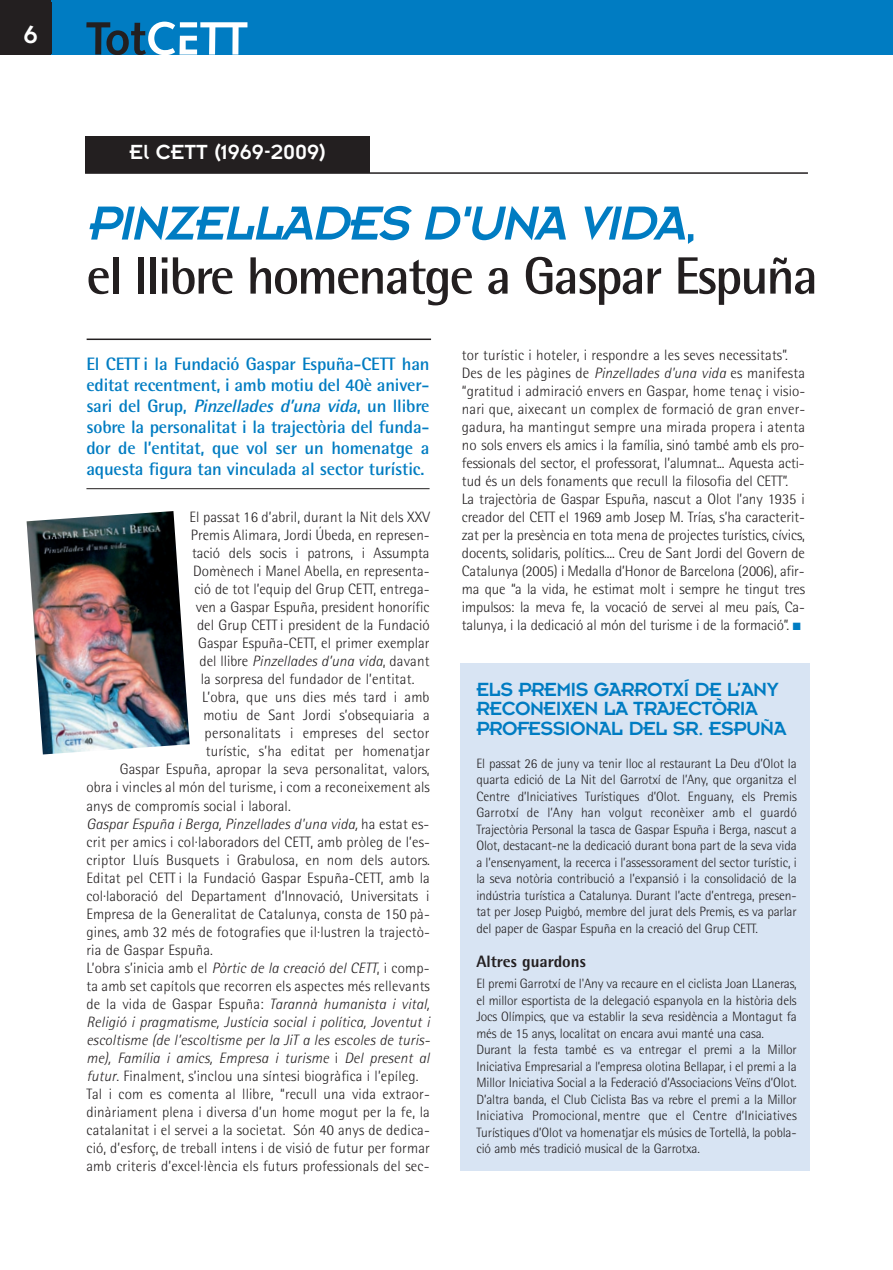
<style>
.page{position:relative;width:893px;height:1270px;background:#fff}
.page>*{position:absolute;margin:0;border:0;box-sizing:border-box;transform-origin:0 0}
.t1{font:700 52.5px "Rotis Semi Sans";letter-spacing:-.04em;color:#231f20}
.t2{font:italic 52.5px "Insignia";color:#007cc2}
.t3{font:27px "Insignia";color:#fff}
.t4{font:22.5px "Insignia";color:#fff}
.t5{font:21px/19.5px "Insignia";letter-spacing:-.025em;color:#007cc2}
.t6{font:700 18px/21px "Rotis Semi Sans";letter-spacing:-.01em;color:#007cc2;text-align:justify}
.t7{font:800 16.5px "Rotis Semi Sans";color:#231f20}
.t8{font:300 15px/18px "Rotis Semi Sans";letter-spacing:.01em;color:#231f20}
.t9{font:italic 300 15px "Rotis Semi Sans";letter-spacing:.01em;color:#231f20}
.t10{font:300 13.5px/16.5px "Rotis Semi Sans";letter-spacing:-.01em;color:#231f20;text-align:justify}
.s1{font-style:normal}
.s2{font-style:italic}
.s3{color:#007cc2}
</style>
<div class="page">
<div style="left:0;top:0;width:893px;height:55px;background:#007cc2"></div>
<svg style="left:86px;top:22px;width:161px;height:33px"></svg>
<div style="left:0;top:0;width:51px;height:55px;background:#231f20"></div>
<hr style="left:86px;top:488px;width:344px;height:1px;background:#231f20">
<hr style="left:87px;top:338px;width:344px;height:2px;background:#231f20">
<div style="left:460px;top:663px;width:349px;height:507px;background:#d8e4f3"></div>
<img style="left:27px;top:511px;width:163px;height:243px">
<hr style="left:85px;top:172px;width:723px;height:2px;background:#231f20">
<div style="left:85px;top:136px;width:285px;height:36px;background:#231f20"></div>
<h2 class="t3" style="left:24px;top:26px;width:16px">6</h2>
<h3 class="t4" style="left:129px;top:145px;width:198px">El CETT (1969-2009)</h3>
<h1 class="t2" style="left:86px;top:206px;width:613px">PINZELLADES D'UNA VIDA<span class="s1">,</span></h1>
<h1 class="t1" style="left:86px;top:257px;width:733px">el llibre homenatge a Gaspar Espuña</h1>
<p class="t6" style="left:86px;top:355px;width:345px">El CETT i la Fundació Gaspar Espuña-CETT han editat recentment, i amb motiu del 40è aniver&shy;sa r i d e l G r u p , <span class="s2">Pinzellades d’una vida</span>, u n l l i b re sobre la personalitat i la trajectòria del funda&shy;dor de l’entitat, que vol ser un homenatge a aquesta figura tan vinculada al sector turístic.</p>
<p class="t8" style="left:189px;top:509px;width:242px">El passat 16 d’abril, durant la Nit dels XXV</p>
<p class="t8" style="left:191px;top:527px;width:240px">Premis Alimara, Jordi Úbeda, en represen-</p>
<p class="t8" style="left:192px;top:545px;width:239px">tació dels socis i patrons, i Assumpta</p>
<p class="t8" style="left:193px;top:563px;width:238px">Domènech i Manel Abella, en representa-</p>
<p class="t8" style="left:195px;top:581px;width:237px">ció de tot l’equip del Grup CETT, entrega-</p>
<p class="t8" style="left:196px;top:599px;width:235px">ven a Gaspar Espuña, president honorífic</p>
<p class="t8" style="left:197px;top:617px;width:234px">del Grup CETT i president de la Fundació</p>
<p class="t8" style="left:198px;top:635px;width:233px">Gaspar Espuña-CETT, el primer exemplar</p>
<p class="t9" style="left:200px;top:656px;width:231px"><span class="s1">del llibre</span> Pinzellades d’una vida<span class="s1">, davant</span></p>
<p class="t8" style="left:201px;top:671px;width:215px">la sorpresa del fundador de l’entitat.</p>
<p class="t8" style="left:202px;top:689px;width:229px">L’obra, que uns dies més tard i amb</p>
<p class="t8" style="left:203px;top:707px;width:228px">motiu de Sant Jordi s’obsequiaria a</p>
<p class="t8" style="left:205px;top:725px;width:226px">personalitats i empreses del sector</p>
<p class="t8" style="left:206px;top:743px;width:226px">turístic, s’ha editat per homenatjar</p>
<p class="t8" style="left:120px;top:761px;width:311px">Gaspar Espuña, apropar la seva personalitat, valors,</p>
<p class="t8" style="left:86px;top:779px;width:345px">obra i vincles al món del turisme, i com a reconeixement als</p>
<p class="t8" style="left:86px;top:797px;width:206px">anys de compromís social i laboral.</p>
<p class="t9" style="left:86px;top:818px;width:345px">Gaspar Espuña i Berga, Pinzellades d'una vida, <span class="s1">ha estat es-</span></p>
<p class="t8" style="left:86px;top:833px;width:345px">crit per amics i col·laboradors del CETT, amb pròleg de l’es-</p>
<p class="t8" style="left:86px;top:851px;width:345px">criptor Lluís Busquets i Grabulosa, en nom dels autors.</p>
<p class="t8" style="left:86px;top:869px;width:345px">Editat pel CETT i la Fundació Gaspar Espuña-CETT, amb la</p>
<p class="t8" style="left:86px;top:887px;width:345px">col·laboració del Departament d’Innovació, Universitats i</p>
<p class="t8" style="left:86px;top:905px;width:345px">Empresa de la Generalitat de Catalunya, consta de 150 pà-</p>
<p class="t8" style="left:86px;top:923px;width:345px">gines, amb 32 més de fotografies que il·lustren la trajectò-</p>
<p class="t8" style="left:86px;top:941px;width:128px">ria de Gaspar Espuña.</p>
<p class="t8" style="left:86px;top:959px;width:345px">L’obra s’inicia amb el <span class="s2">Pòrtic de la creació del CETT</span>, i comp-</p>
<p class="t8" style="left:86px;top:977px;width:345px">ta amb set capítols que recorren els aspectes més rellevants</p>
<p class="t8" style="left:86px;top:995px;width:345px">de la vida de Gaspar Espuña: <span class="s2">Tarannà humanista i vital,</span></p>
<p class="t9" style="left:86px;top:1016px;width:345px">Religió i pragmatisme, Justícia social i política, Joventut i</p>
<p class="t9" style="left:86px;top:1034px;width:345px">escoltisme (de l’escoltisme per la JiT a les escoles de turis-</p>
<p class="t9" style="left:86px;top:1052px;width:345px">me), Família i amics, Empresa i turisme <span class="s1">i</span> Del present al</p>
<p class="t8" style="left:86px;top:1067px;width:334px"><span class="s2">futur</span>. Finalment, s’inclou una síntesi biogràfica i l’epíleg.</p>
<p class="t8" style="left:86px;top:1085px;width:345px">Tal i com es comenta al llibre, “recull una vida extraor-</p>
<p class="t8" style="left:86px;top:1103px;width:345px">dinàriament plena i diversa d’un home mogut per la fe, la</p>
<p class="t8" style="left:86px;top:1121px;width:345px">catalanitat i el servei a la societat. Són 40 anys de dedica-</p>
<p class="t8" style="left:86px;top:1139px;width:345px">ció, d’esforç, de treball intens i de visió de futur per formar</p>
<p class="t8" style="left:86px;top:1157px;width:345px">amb criteris d’excel·lència els futurs professionals del sec-</p>
<p class="t8" style="left:462px;top:347px;width:345px">tor turístic i hoteler, i respondre a les seves necessitats”.<br>Des de les pàgines de <span class="s2">Pinzellades d'una vida</span> es manifesta “gratitud i admiració envers en Gaspar, home tenaç i visio&shy;nari que, aixecant un complex de formació de gran enver&shy;gadura, ha mantingut sempre una mirada propera i atenta no sols envers els amics i la família, sinó també amb els pro&shy;fessionals del sector, el professorat, l’alumnat... Aquesta acti&shy;tud és un dels fonaments que recull la filosofia del CETT”.<br>La trajectòria de Gaspar Espuña, nascut a Olot l’any 1935 i creador del CETT el 1969 amb Josep M. Trías, s’ha caracterit&shy;zat per la presència en tota mena de projectes turístics, cívics, docents, solidaris, polítics.... Creu de Sant Jordi del Govern de Catalunya (2005) i Medalla d’Honor de Barcelona (2006), afir&shy;ma que “a la vida, he estimat molt i sempre he tingut tres impulsos: la meva fe, la vocació de servei al meu país, Ca&shy;talunya, i la dedicació al món del turisme i de la formació”. <span class="s3">■</span></p>
<h3 class="t5" style="left:476px;top:681px;width:312px">ELS PREMIS GARROTXÍ DE L’ANY<br>RECONEIXEN LA TRAJECTÒRIA<br>PROFESSIONAL DEL SR. ESPUÑA</h3>
<p class="t10" style="left:476px;top:756px;width:322px">El passat 26 de juny va tenir lloc al restaurant La Deu d’Olot la quarta edició de La Nit del Garrotxí de l’Any, que organitza el Centre d’Iniciatives Turístiques d’Olot. Enguany, els Premis Garrotxí de l’Any han volgut reconèixer amb el guardó Trajectòria Personal la tasca de Gaspar Espuña i Berga, nascut a Olot, destacant-ne la dedicació durant bona part de la seva vida a l’ensenyament, la recerca i l’assessorament del sector turístic, i la seva notòria contribució a l’expansió i la consolidació de la indústria turística a Catalunya. Durant l’acte d’entrega, presen&shy;tat per Josep Puigbó, membre del jurat dels Premis, es va parlar del paper de Gaspar Espuña en la creació del Grup CETT.</p>
<p class="t7" style="left:476px;top:955px;width:111px">Altres guardons</p>
<p class="t10" style="left:476px;top:976px;width:322px;text-align:left">El premi Garrotxí de l'Any va recaure en el ciclista Joan LLaneras, el millor esportista de la delegació espanyola en la història dels Jocs Olímpics, que va establir la seva residència a Montagut fa més de 15 anys, localitat on encara avui manté una casa.<br>Durant la festa també es va entregar el premi a la Millor Iniciativa Empresarial a l’empresa olotina Bellapar, i el premi a la Millor Iniciativa Social a la Federació d’Associacions Veïns d’Olot.<br>D’altra banda, el Club Ciclista Bas va rebre el premi a la Millor Iniciativa Promocional, mentre que el Centre d’Iniciatives Turístiques d’Olot va homenatjar els músics de Tortellà, la pobla&shy;ció amb més tradició musical de la Garrotxa.</p>
</div>
